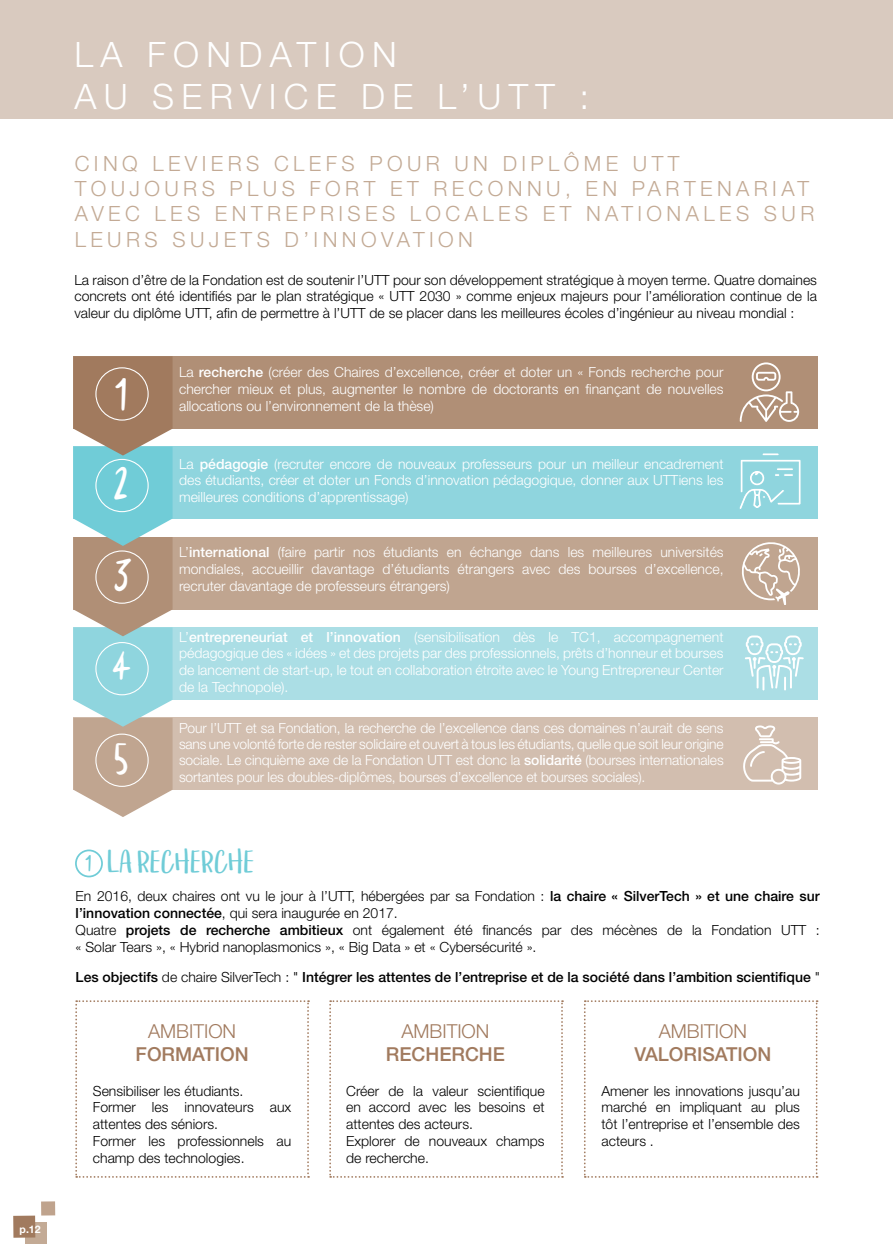
<style>
.page{position:relative;width:893px;height:1256px;background:#fff}
.page>*{position:absolute;margin:0;border:0;box-sizing:border-box;transform-origin:0 0}
.t1{font:300 35px/42px "Helvetica Neue LT Std";letter-spacing:.21em;color:#fff}
.t2{font:29.75px "Om Telolet Om";color:#70ccd7}
.t3{font:22.05px "Expressive Inks";color:#fff}
.t4{font:300 21px/25.2px "Helvetica Neue LT Std";letter-spacing:.21em;color:#c3aa95}
.t5{font:500 19.25px "Helvetica Neue LT Std";color:#a17a5e}
.t6{font:300 19.25px "Helvetica Neue LT Std";color:#a17a5e}
.t7{font:300 14px/16.8px "Helvetica Neue LT Std";color:#fff;text-align:justify}
.t8{font:300 14px/16.8px "Helvetica Neue LT Std";color:#000}
.t9{font:500 14px "Helvetica Neue LT Std";color:#000}
.t10{font:11.03px "Expressive Inks";color:#70ccd7}
.t11{font:700 10.5px "Helvetica Neue LT Std";color:#fff}
.s1{font-weight:500}
.s2{font-weight:300}
</style>
<div class="page">
<div style="left:25px;top:1221px;width:22px;height:22px;background:#c3aa95"></div>
<div style="left:13px;top:1215px;width:22px;height:22px;background:#a17a5e"></div>
<div style="left:41px;top:1200px;width:14px;height:15px;background:#bfa38d"></div>
<div style="left:73px;top:717px;width:744px;height:72px;background:#d2beaf"></div>
<div style="left:73px;top:627px;width:744px;height:72px;background:#abdee5"></div>
<div style="left:73px;top:537px;width:744px;height:72px;background:#c0a590"></div>
<svg style="left:745px;top:635px;width:59px;height:55px"></svg>
<svg style="left:743px;top:725px;width:58px;height:59px"></svg>
<div style="left:73px;top:446px;width:744px;height:72px;background:#8fd5de"></div>
<svg style="left:739px;top:453px;width:62px;height:56px"></svg>
<div style="left:73px;top:356px;width:744px;height:72px;background:#b08f76"></div>
<svg style="left:73px;top:356px;width:100px;height:460px;background:#a6b1a8"></svg>
<svg style="left:740px;top:362px;width:59px;height:60px"></svg>
<div style="left:95px;top:367px;width:54px;height:53px;border:1px solid #fff;border-radius:50%"></div>
<svg style="left:742px;top:542px;width:58px;height:63px"></svg>
<div style="left:0;top:0;width:893px;height:119px;background:#d9cabf"></div>
<div style="left:75px;top:849px;width:28px;height:28px;border:2px solid #70ccd7;border-radius:50%"></div>
<svg style="left:75px;top:1000px;width:234px;height:177px"></svg>
<svg style="left:329px;top:1000px;width:234px;height:177px"></svg>
<svg style="left:584px;top:1000px;width:234px;height:177px"></svg>
<p class="t11" style="left:20px;top:1222px;width:23px">p.12</p>
<h1 class="t1" style="left:74px;top:33px;width:516px">LA FONDATION<br>AU SERVICE DE L’UTT :</h1>
<h3 class="t4" style="left:75px;top:150px;width:741px">CINQ LEVIERS CLEFS POUR UN DIPLÔME UTT TOUJOURS PLUS FORT ET RECONNU, EN PARTENARIAT AVEC LES ENTREPRISES LOCALES ET NATIONALES SUR LEURS SUJETS D’INNOVATION</h3>
<p class="t8" style="left:74px;top:271px;width:744px;text-align:justify">La raison d’être de la Fondation est de soutenir l’UTT pour son développement stratégique à moyen terme. Quatre domaines concrets ont été identifiés par le plan stratégique « UTT 2030 » comme enjeux majeurs pour l’amélioration continue de la valeur du diplôme UTT, afin de permettre à l’UTT de se placer dans les meilleures écoles d’ingénieur au niveau mondial :</p>
<h3 class="t3" style="left:116px;top:381px;width:14px">1</h3>
<p class="t7" style="left:179px;top:363px;width:546px">La <span class="s1">recherche</span> (créer des Chaires d’excellence, créer et doter un « Fonds recherche pour chercher mieux et plus, augmenter le nombre de doctorants en finançant de nouvelles allocations ou l’environnement de la thèse)</p>
<h3 class="t3" style="left:113px;top:472px;width:17px">2</h3>
<p class="t7" style="left:179px;top:455px;width:546px">La <span class="s1">pédagogie</span> (recruter encore de nouveaux professeurs pour un meilleur encadrement des étudiants, créer et doter un Fonds d’innovation pédagogique, donner aux UTTiens les meilleures conditions d’apprentissage)</p>
<h3 class="t3" style="left:113px;top:564px;width:19px">3</h3>
<h3 class="t3" style="left:111px;top:653px;width:22px">4</h3>
<h3 class="t3" style="left:113px;top:747px;width:17px">5</h3>
<p class="t7" style="left:179px;top:543px;width:546px">L’<span class="s1">international</span> (faire partir nos étudiants en échange dans les meilleures universités mondiales, accueillir davantage d’étudiants étrangers avec des bourses d’excellence, recruter davantage de professeurs étrangers)</p>
<p class="t7" style="left:179px;top:628px;width:546px">L’<span class="s1">entrepreneuriat et l’innovation</span> (sensibilisation dès le TC1, accompagnement pédagogique des « idées » et des projets par des professionnels, prêts d’honneur et bourses de lancement de start-up, le tout en collaboration étroite avec le Young Entrepreneur Center de la Technopole).</p>
<p class="t7" style="left:179px;top:719px;width:546px;line-height:16.3px">Pour l’UTT et sa Fondation, la recherche de l’excellence dans ces domaines n’aurait de sens sans une volonté forte de rester solidaire et ouvert à tous les étudiants, quelle que soit leur origine sociale. Le cinquième axe de la Fondation UTT est donc la <span class="s1">solidarité</span> (bourses internationales sortantes pour les doubles-diplômes, bourses d’excellence et bourses sociales).</p>
<p class="t10" style="left:86px;top:856px;width:8px">1</p>
<h2 class="t2" style="left:107px;top:845px;width:149px">LA RECHERCHE</h2>
<p class="t8" style="left:76px;top:887px;width:746px">En 2016, deux chaires ont vu le jour à l’UTT, hébergées par sa Fondation : <span class="s1">la chaire « SilverTech » et une chaire sur l’innovation connectée</span>, qui sera inaugurée en 2017.<br>Quatre <span class="s1">projets de recherche ambitieux</span> ont également été financés par des mécènes de la Fondation UTT : « Solar Tears », « Hybrid nanoplasmonics », « Big Data » et « Cybersécurité ».</p>
<p class="t9" style="left:76px;top:968px;width:746px">Les objectifs <span class="s2">de chaire SilverTech : "</span> Intégrer les attentes de l’entreprise et de la société dans l’ambition scientifique <span class="s2">"</span></p>
<h3 class="t6" style="left:148px;top:1018px;width:90px">AMBITION</h3>
<h3 class="t5" style="left:136px;top:1042px;width:115px">FORMATION</h3>
<h3 class="t6" style="left:401px;top:1018px;width:90px">AMBITION</h3>
<h3 class="t5" style="left:386px;top:1042px;width:121px">RECHERCHE</h3>
<h3 class="t6" style="left:659px;top:1018px;width:90px">AMBITION</h3>
<h3 class="t5" style="left:634px;top:1042px;width:138px">VALORISATION</h3>
<p class="t8" style="left:93px;top:1081px;width:200px">Sensibiliser les étudiants.<br>Former les innovateurs aux attentes des séniors.<br>Former les professionnels au champ des technologies.</p>
<p class="t8" style="left:346px;top:1081px;width:200px">Créer de la valeur scientifique en accord avec les besoins et attentes des acteurs.<br>Explorer de nouveaux champs de recherche.</p>
<p class="t8" style="left:601px;top:1081px;width:200px;text-align:justify">Amener les innovations jusqu’au marché en impliquant au plus tôt l’entreprise et l’ensemble des acteurs .</p>
</div>
